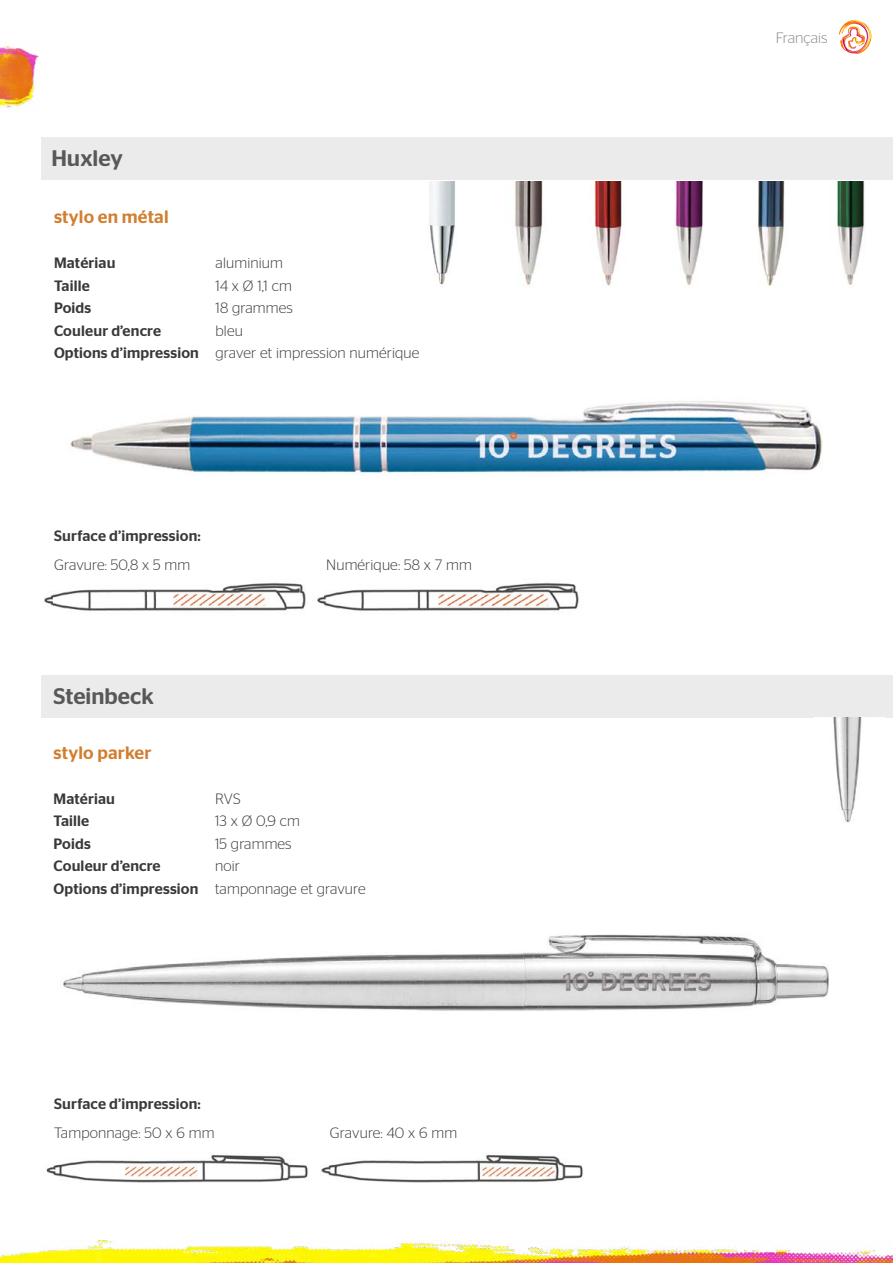
<style>
.page{position:relative;width:893px;height:1263px;background:#fff}
.page>*{position:absolute;margin:0;border:0;box-sizing:border-box;transform-origin:0 0}
.t1{font:500 22.5px "Stag Sans";color:#585858}
.t2{font:500 18px "Stag Sans";letter-spacing:.01em;color:#d27e2f}
.t3{font:300 15px/22.5px "Stag Sans";letter-spacing:.01em;color:#393939}
.t4{font:500 15px "Stag Sans";letter-spacing:.01em;color:#393939}
.t5{font:300 15px "Stag Sans";color:#888}
.s1{font-weight:500}
</style>
<div class="page">
<img style="left:0;top:1240px;width:893px;height:23px">
<img style="left:0;top:45px;width:39px;height:63px">
<svg style="left:839px;top:20px;width:33px;height:34px"></svg>
<img style="left:44px;top:582px;width:262px;height:32px">
<img style="left:317px;top:582px;width:262px;height:30px">
<div style="left:41px;top:137px;width:852px;height:43px;background:#ebebeb"></div>
<img style="left:70px;top:401px;width:752px;height:75px">
<img style="left:429px;top:181px;width:436px;height:106px">
<div style="left:41px;top:675px;width:852px;height:43px;background:#ebebeb"></div>
<img style="left:63px;top:934px;width:766px;height:77px">
<img style="left:833px;top:718px;width:29px;height:105px">
<img style="left:46px;top:1154px;width:537px;height:29px">
<h1 class="t1" style="left:51px;top:145px;width:73px">Huxley</h1>
<p class="t2" style="left:54px;top:207px;width:116px">stylo en métal</p>
<p class="t4" style="left:54px;top:254px;width:63px">Matériau</p>
<p class="t3" style="left:216px;top:252px;width:69px">aluminium</p>
<p class="t4" style="left:54px;top:277px;width:37px">Taille</p>
<p class="t3" style="left:216px;top:274px;width:78px">14 x Ø 1,1 cm</p>
<p class="t4" style="left:54px;top:299px;width:39px">Poids</p>
<p class="t3" style="left:216px;top:297px;width:79px">18 grammes</p>
<p class="t4" style="left:54px;top:322px;width:109px">Couleur d’encre</p>
<p class="t3" style="left:54px;top:319px;width:367px;text-indent:162px">bleu<br><span class="s1">Options d’impression</span> graver et impression numérique</p>
<p class="t4" style="left:54px;top:527px;width:148px">Surface d’impression:</p>
<p class="t3" style="left:54px;top:553px;width:138px">Gravure: 50,8 x 5 mm</p>
<p class="t3" style="left:326px;top:553px;width:147px">Numérique: 58 x 7 mm</p>
<h1 class="t1" style="left:54px;top:683px;width:102px">Steinbeck</h1>
<p class="t2" style="left:54px;top:742px;width:99px">stylo parker</p>
<p class="t4" style="left:54px;top:790px;width:63px">Matériau</p>
<p class="t3" style="left:215px;top:787px;width:27px">RVS</p>
<p class="t4" style="left:54px;top:812px;width:37px">Taille</p>
<p class="t3" style="left:215px;top:809px;width:86px">13 x Ø 0,9 cm</p>
<p class="t4" style="left:54px;top:835px;width:39px">Poids</p>
<p class="t3" style="left:215px;top:832px;width:78px">15 grammes</p>
<p class="t4" style="left:54px;top:857px;width:109px">Couleur d’encre</p>
<p class="t3" style="left:54px;top:854px;width:314px;text-indent:162px">noir<br><span class="s1">Options d’impression</span> tamponnage et gravure</p>
<p class="t4" style="left:54px;top:1095px;width:148px">Surface d’impression:</p>
<p class="t3" style="left:54px;top:1121px;width:162px">Tamponnage: 50 x 6 mm</p>
<p class="t3" style="left:330px;top:1121px;width:129px">Gravure: 40 x 6 mm</p>
<p class="t5" style="left:776px;top:30px;width:53px">Français</p>
</div>
